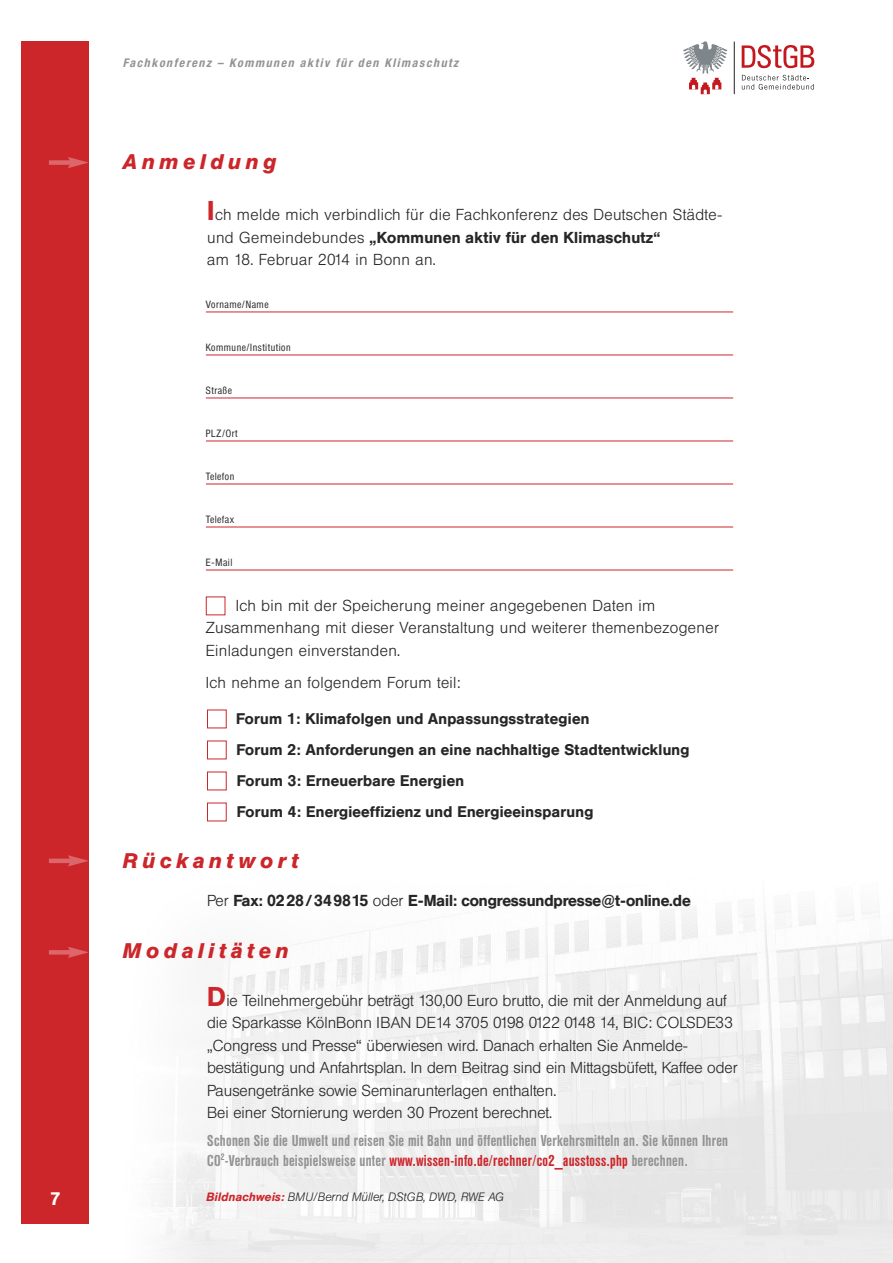
<style>
.page{position:relative;width:893px;height:1263px;background:#fff}
.page>*{position:absolute;margin:0;border:0;box-sizing:border-box;transform-origin:0 0}
.t1{font:italic 600 21px "Helvetica BQ";letter-spacing:.225em;color:#cc262b}
.t2{font:500 18px "Helvetica BQ";color:#fff}
.t3{font:300 15.75px/22.5px "Helvetica BQ";color:#272627}
.t4{font:300 15.75px/22.5px "Helvetica BQ";letter-spacing:.025em;color:#272627}
.t5{font:500 15.75px/19.5px "Helvetica Con BQ";letter-spacing:.02em;color:#939393}
.t6{font:500 15.75px "Helvetica BQ";color:#272627}
.t7{font:500 15.3px/31px "Helvetica BQ";letter-spacing:.025em;color:#272627}
.t8{font:italic 300 12px "Helvetica BQ";color:#272627}
.t9{font:italic 700 condensed 12px "Helvetica Neue";letter-spacing:.13em;color:#939393}
.t10{font:300 10.5px "Helvetica Con BQ";letter-spacing:.05em;color:#272627}
.s1{font-weight:500;font-size:27px;color:#cc262b}
.s2{font-weight:500}
.s3{font-weight:300}
.s4{color:#cc262b}
.s5{font-weight:500;color:#cc262b}
</style>
<div class="page">
<img style="left:159px;top:906px;width:734px;height:357px">
<div style="left:21px;top:41px;width:68px;height:1183px;background:#cc262b"></div>
<svg style="left:742px;top:45px;width:72px;height:23px"></svg>
<hr style="left:734px;top:42px;width:1px;height:52px;background:#211f1e">
<svg style="left:742px;top:75px;width:72px;height:15px"></svg>
<svg style="left:683px;top:41px;width:44px;height:53px"></svg>
<div style="left:207px;top:710px;width:20px;height:18px;border:1px solid #cc262b"></div>
<div style="left:207px;top:772px;width:20px;height:18px;border:1px solid #cc262b"></div>
<div style="left:207px;top:803px;width:20px;height:18px;border:1px solid #cc262b"></div>
<div style="left:207px;top:741px;width:20px;height:18px;border:1px solid #cc262b"></div>
<div style="left:49px;top:160px;width:23px;height:5px;background:#db676b"></div>
<svg style="left:68px;top:157px;width:20px;height:11px"></svg>
<div style="left:49px;top:858px;width:23px;height:5px;background:#db676b"></div>
<svg style="left:68px;top:855px;width:20px;height:11px"></svg>
<hr style="left:49px;top:950px;width:23px;height:4px;background:#db676b">
<svg style="left:68px;top:947px;width:20px;height:11px"></svg>
<hr style="left:206px;top:312px;width:527px;height:1px;background:#cc262b">
<hr style="left:206px;top:355px;width:527px;height:1px;background:#cc262b">
<hr style="left:206px;top:398px;width:527px;height:1px;background:#cc262b">
<hr style="left:206px;top:441px;width:527px;height:1px;background:#cc262b">
<hr style="left:206px;top:484px;width:527px;height:1px;background:#cc262b">
<hr style="left:206px;top:527px;width:527px;height:1px;background:#cc262b">
<hr style="left:206px;top:570px;width:527px;height:1px;background:#cc262b">
<p class="t2" style="left:50px;top:1189px;width:12px">7</p>
<p class="t9" style="left:123px;top:58px;width:337px">Fachkonferenz – Kommunen aktiv für den Klimaschutz</p>
<h1 class="t1" style="left:123px;top:150px;width:155px">Anmeldung</h1>
<p class="t4" style="left:207px;top:203px;width:517px"><span class="s1">I</span>ch melde mich verbindlich für die Fachkonferenz des Deutschen Städte&shy;und Gemeindebundes <span class="s2">„Kommunen aktiv für den Klimaschutz“<br></span>am 18. Februar 2014 in Bonn an.</p>
<p class="t10" style="left:206px;top:299px;width:64px">Vorname/Name</p>
<p class="t10" style="left:206px;top:342px;width:86px">Kommune/Institution</p>
<p class="t10" style="left:206px;top:385px;width:28px">Straße</p>
<p class="t10" style="left:206px;top:428px;width:33px">PLZ/Ort</p>
<p class="t10" style="left:206px;top:471px;width:30px">Telefon</p>
<p class="t10" style="left:206px;top:514px;width:30px">Telefax</p>
<p class="t10" style="left:206px;top:557px;width:28px">E-Mail</p>
<p class="t4" style="left:206px;top:594px;width:514px;text-indent:30px">Ich bin mit der Speicherung meiner angegebenen Daten im<br>Zusammenhang mit dieser Veranstaltung und weiterer themenbezogener<br>Einladungen einverstanden.</p>
<p class="t4" style="left:206px;top:671px;width:256px">Ich nehme an folgendem Forum teil:</p>
<p class="t7" style="left:236px;top:703px;width:455px">Forum 1: Klimafolgen und Anpassungsstrategien<br>Forum 2: Anforderungen an eine nachhaltige Stadtentwicklung Forum 3: Erneuerbare Energien<br>Forum 4: Energieeffizienz und Energieeinsparung</p>
<h1 class="t1" style="left:123px;top:848px;width:177px">Rückantwort</h1>
<p class="t6" style="left:207px;top:893px;width:485px"><span class="s3">Per</span> Fax: 0228/349815 <span class="s3">oder</span> E-Mail: congressundpresse@t-online.de</p>
<h1 class="t1" style="left:123px;top:939px;width:167px">Modalitäten</h1>
<p class="t3" style="left:207px;top:989px;width:532px"><span class="s1">D</span>ie Teilnehmergebühr beträgt 130,00 Euro brutto, die mit der Anmeldung auf die Sparkasse KölnBonn IBAN DE14 3705 0198 0122 0148 14, BIC: COLSDE33 „Congress und Presse“ überwiesen wird. Danach erhalten Sie Anmelde&shy;bestätigung und Anfahrtsplan. In dem Beitrag sind ein Mittagsbüfett, Kaffee oder Pausengetränke sowie Seminarunterlagen enthalten.<br>Bei einer Stornierung werden 30 Prozent berechnet.</p>
<p class="t5" style="left:207px;top:1131px;width:523px">Schonen Sie die Umwelt und reisen Sie mit Bahn und öffentlichen Verkehrsmitteln an. Sie können Ihren<br>CO<sup>2</sup>-Verbrauch beispielsweise unter <span class="s4">www.wissen-info.de/rechner/co2_ausstoss.php</span> berechnen.</p>
<p class="t8" style="left:206px;top:1190px;width:299px"><span class="s5">Bildnachweis:</span> BMU/Bernd Müller, DStGB, DWD, RWE AG</p>
</div>
